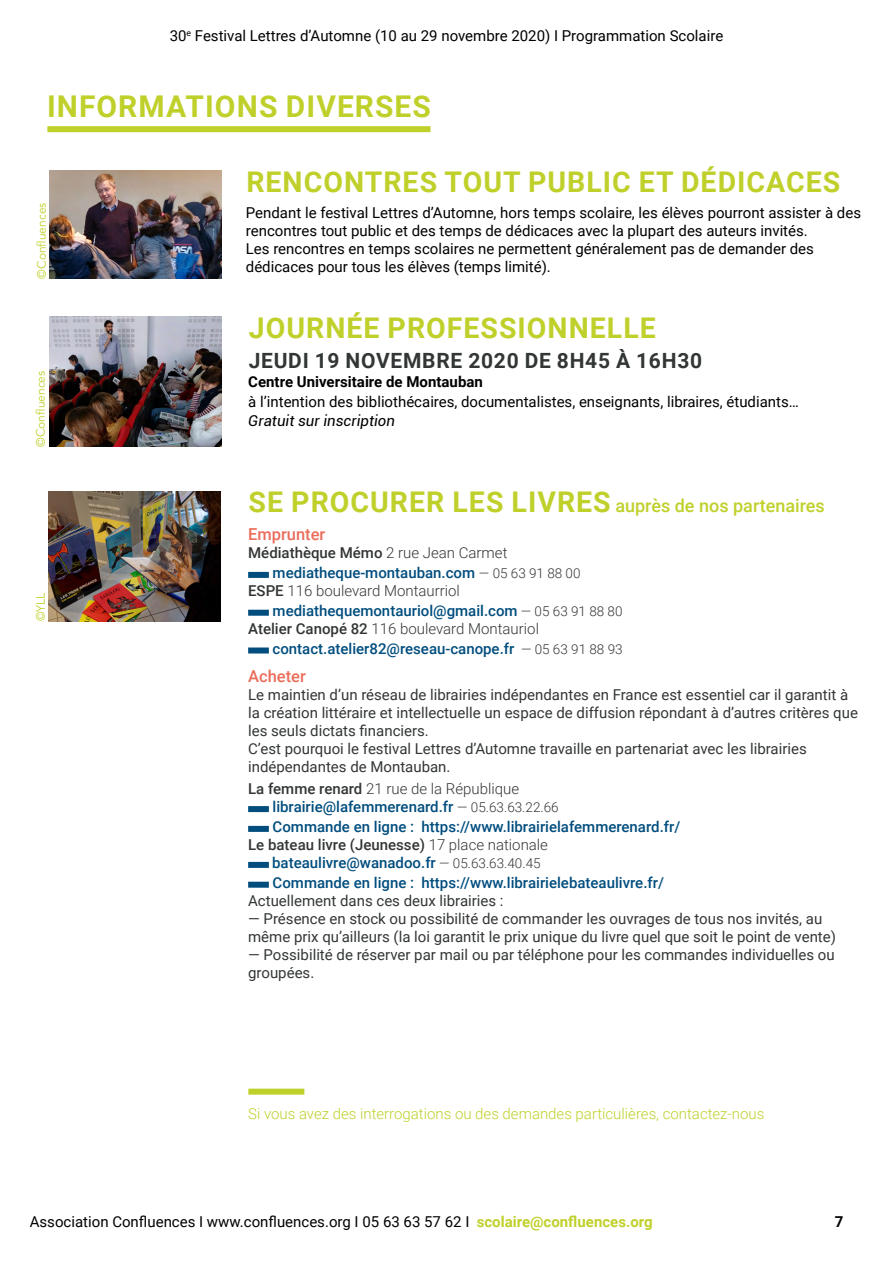
<style>
.page{position:relative;width:893px;height:1263px;background:#fff}
.page>*{position:absolute;margin:0;border:0;box-sizing:border-box;transform-origin:0 0}
.Titre_Paragraphe{font:700 30px "Roboto";letter-spacing:.035em;color:#c0d02b}
.t1{font:700 28.5px "Roboto";letter-spacing:.035em;color:#c0d02b}
.t2{font:700 21px "Roboto";letter-spacing:.035em;color:#333636}
.t3{font:500 18px "Roboto";color:#c0d02b}
.t4{font:500 16.5px "Roboto";color:#eb6d5b}
.t5{font:15px/18px "Roboto";color:#333636}
.t6{font:15px/18px "Roboto";color:#000}
.t7{font:500 15px/19.8px "Roboto";color:#004d7e}
.t8{font:500 15px "Roboto";color:#333636}
.t9{font:300 15px "Roboto";color:#c0d02b}
.t10{font:700 15px "Roboto";color:#000}
.t11{font:300 15px "Roboto";color:#333636}
.t12{font:italic 15px "Roboto";color:#000}
.t13{font:12px "Avenir LT Std";color:#c0d02b}
.s1{font-weight:700;font-size:28.5px}
.s2{font-weight:300}
.s3{font-weight:300;font-size:13.5px;color:#333636}
.s4{font-weight:500}
.s5{color:#333636}
.s6{font-weight:300;color:#333636}
.s7{font-weight:700;color:#c0d02b}
</style>
<div class="page">
<img style="left:49px;top:317px;width:172px;height:130px">
<img style="left:48px;top:491px;width:173px;height:130px">
<img style="left:49px;top:170px;width:173px;height:109px">
<div style="left:47px;top:126px;width:383px;height:6px;background:#c0d02b"></div>
<div style="left:248px;top:572px;width:21px;height:6px;background:#004d7e"></div>
<div style="left:248px;top:610px;width:21px;height:6px;background:#004d7e"></div>
<div style="left:248px;top:647px;width:21px;height:6px;background:#004d7e"></div>
<div style="left:248px;top:806px;width:21px;height:6px;background:#004d7e"></div>
<div style="left:248px;top:826px;width:21px;height:6px;background:#004d7e"></div>
<div style="left:248px;top:862px;width:21px;height:6px;background:#004d7e"></div>
<div style="left:248px;top:882px;width:21px;height:6px;background:#004d7e"></div>
<div style="left:248px;top:1089px;width:56px;height:6px;background:#c0d02b"></div>
<p class="t6" style="left:170px;top:26px;width:555px">30<sup>e</sup> Festival Lettres d’Automne (10 au 29 novembre 2020) I Programmation Scolaire</p>
<p class="Titre_Paragraphe" style="left:47px;top:85px;width:385px">INFORMATIONS DIVERSES</p>
<p class="t13" style="left:35px;top:279px;width:77px;rotate:-90deg">©Confluences</p>
<p class="t13" style="left:34px;top:447px;width:77px;rotate:-90deg">©Confluences</p>
<p class="t13" style="left:34px;top:621px;width:30px;rotate:-90deg">©YLL</p>
<p class="t1" style="left:246px;top:162px;width:595px">RENCONTRES TOUT PUBLIC ET DÉDICACES</p>
<p class="t6" style="left:246px;top:203px;width:617px">Pendant le festival Lettres d’Automne, hors temps scolaire, les élèves pourront assister à des rencontres tout public et des temps de dédicaces avec la plupart des auteurs invités.</p>
<p class="t6" style="left:246px;top:239px;width:569px">Les rencontres en temps scolaires ne permettent généralement pas de demander des dédicaces pour tous les élèves (temps limité).</p>
<p class="t1" style="left:249px;top:308px;width:408px">JOURNÉE PROFESSIONNELLE</p>
<p class="t2" style="left:249px;top:345px;width:455px">JEUDI 19 NOVEMBRE 2020 DE 8H45 À 16H30</p>
<p class="t10" style="left:248px;top:371px;width:236px">Centre Universitaire de Montauban</p>
<p class="t6" style="left:248px;top:392px;width:552px">à l’intention des bibliothécaires, documentalistes, enseignants, libraires, étudiants…</p>
<p class="t12" style="left:248px;top:410px;width:148px">Gratuit sur inscription</p>
<p class="t3" style="left:249px;top:493px;width:578px"><span class="s1">SE PROCURER LES LIVRES</span> auprès de nos partenaires</p>
<p class="t4" style="left:248px;top:523px;width:79px">Emprunter</p>
<p class="t8" style="left:248px;top:542px;width:261px">Médiathèque Mémo <span class="s2">2 rue Jean Carmet</span></p>
<p class="t7" style="left:273px;top:562px;width:309px">mediatheque-montauban.com <span class="s3">— 05 63 91 88 00</span></p>
<p class="t11" style="left:248px;top:580px;width:213px"><span class="s4">ESPE</span> 116 boulevard Montaurriol</p>
<p class="t7" style="left:273px;top:600px;width:351px">mediathequemontauriol@gmail.com <span class="s3">— 05 63 91 88 80</span></p>
<p class="t7" style="left:273px;top:618px;width:352px;text-indent:-24px"><span class="s5">Atelier Canopé 82</span> <span class="s6">116 boulevard Montauriol </span>contact.atelier82@reseau-canope.fr <span class="s3">— 05 63 91 88 93</span></p>
<p class="t4" style="left:248px;top:664px;width:59px">Acheter</p>
<p class="t5" style="left:248px;top:685px;width:611px">Le maintien d’un réseau de librairies indépendantes en France est essentiel car il garantit à la création littéraire et intellectuelle un espace de diffusion répondant à d’autres critères que les seuls dictats financiers.</p>
<p class="t5" style="left:248px;top:739px;width:560px">C’est pourquoi le festival Lettres d’Automne travaille en partenariat avec les librairies indépendantes de Montauban.</p>
<p class="t7" style="left:273px;top:779px;width:288px;line-height:18px;text-indent:-24px"><span class="s5">La femme renard</span> <span class="s6">21 rue de la République </span>librairie@lafemmerenard.fr <span class="s3">— 05.63.63.22.66</span></p>
<p class="t7" style="left:273px;top:816px;width:409px">Commande en ligne : https://www.librairielafemmerenard.fr/</p>
<p class="t8" style="left:248px;top:834px;width:301px">Le bateau livre (Jeunesse) <span class="s2">17 place nationale</span></p>
<p class="t7" style="left:272px;top:852px;width:270px">bateaulivre@wanadoo.fr <span class="s3">— 05.63.63.40.45</span></p>
<p class="t7" style="left:273px;top:872px;width:393px">Commande en ligne : https://www.librairielebateaulivre.fr/</p>
<p class="t5" style="left:248px;top:891px;width:257px">Actuellement dans ces deux librairies :</p>
<p class="t5" style="left:248px;top:909px;width:589px">— Présence en stock ou possibilité de commander les ouvrages de tous nos invités, au même prix qu’ailleurs (la loi garantit le prix unique du livre quel que soit le point de vente)</p>
<p class="t5" style="left:248px;top:945px;width:588px">— Possibilité de réserver par mail ou par téléphone pour les commandes individuelles ou groupées.</p>
<p class="t9" style="left:248px;top:1103px;width:518px">Si vous avez des interrogations ou des demandes particulières, contactez-nous</p>
<p class="t6" style="left:30px;top:1212px;width:624px">Association Confluences I www.confluences.org I 05 63 63 57 62 I <span class="s7">scolaire@confluences.org</span></p>
<p class="t10" style="left:835px;top:1211px;width:10px">7</p>
</div>
